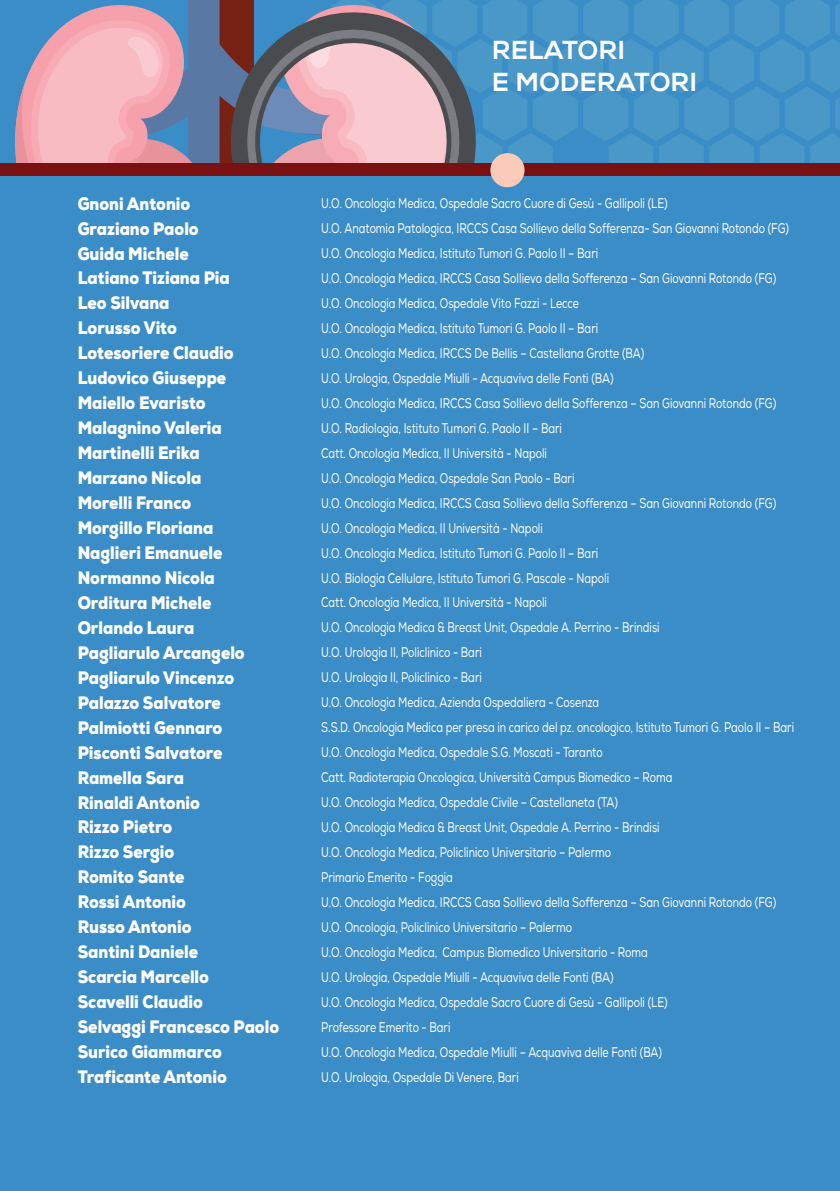
<style>
.page{position:relative;width:840px;height:1191px;background:#fff}
.page>*{position:absolute;margin:0;border:0;box-sizing:border-box;transform-origin:0 0}
.t1{font:800 26px/31.2px "Nexa";color:#fff}
.t2{font:900 18px "Nexa";color:#fff;scale:.88 1}
.t3{font:14px "Nexa";color:#fff;scale:.75 1}
</style>
<div class="page">
<div style="left:0;top:0;width:839px;height:1191px;background:#3b8dc7"></div>
<svg style="left:15px;top:0;width:824px;height:163px"></svg>
<div style="left:0;top:163px;width:839px;height:13px;background:#791113"></div>
<div style="left:490px;top:153px;width:34px;height:34px;background:#fbcbba;border-radius:50%"></div>
<h1 class="t1" style="left:491px;top:35px;width:207px">RELATORI<br>E MODERATORI</h1>
<p class="t2" style="left:78px;top:192px;width:129px">Gnoni Antonio</p>
<p class="t3" style="left:321px;top:195px;width:463px">U.O. Oncologia Medica, Ospedale Sacro Cuore di Gesù - Gallipoli (LE)</p>
<p class="t2" style="left:78px;top:217px;width:139px">Graziano Paolo</p>
<p class="t3" style="left:321px;top:220px;width:625px">U.O. Anatomia Patologica, IRCCS Casa Sollievo della Sofferenza- San Giovanni Rotondo (FG)</p>
<p class="t2" style="left:78px;top:242px;width:128px">Guida Michele</p>
<p class="t3" style="left:321px;top:245px;width:370px">U.O. Oncologia Medica, Istituto Tumori G. Paolo II – Bari</p>
<p class="t2" style="left:78px;top:267px;width:174px">Latiano Tiziana Pia</p>
<p class="t3" style="left:321px;top:270px;width:608px">U.O. Oncologia Medica, IRCCS Casa Sollievo della Sofferenza – San Giovanni Rotondo (FG)</p>
<p class="t2" style="left:78px;top:291px;width:106px">Leo Silvana</p>
<p class="t3" style="left:321px;top:295px;width:345px">U.O. Oncologia Medica, Ospedale Vito Fazzi - Lecce</p>
<p class="t2" style="left:78px;top:316px;width:114px">Lorusso Vito</p>
<p class="t3" style="left:321px;top:320px;width:370px">U.O. Oncologia Medica, Istituto Tumori G. Paolo II – Bari</p>
<p class="t2" style="left:78px;top:341px;width:178px">Lotesoriere Claudio</p>
<p class="t3" style="left:321px;top:345px;width:432px">U.O. Oncologia Medica, IRCCS De Bellis – Castellana Grotte (BA)</p>
<p class="t2" style="left:78px;top:366px;width:170px">Ludovico Giuseppe</p>
<p class="t3" style="left:321px;top:370px;width:391px">U.O. Urologia, Ospedale Miulli - Acquaviva delle Fonti (BA)</p>
<p class="t2" style="left:78px;top:391px;width:147px">Maiello Evaristo</p>
<p class="t3" style="left:321px;top:394px;width:608px">U.O. Oncologia Medica, IRCCS Casa Sollievo della Sofferenza – San Giovanni Rotondo (FG)</p>
<p class="t2" style="left:78px;top:416px;width:165px">Malagnino Valeria</p>
<p class="t3" style="left:321px;top:419px;width:322px">U.O. Radiologia, Istituto Tumori G. Paolo II – Bari</p>
<p class="t2" style="left:78px;top:441px;width:140px">Martinelli Erika</p>
<p class="t3" style="left:321px;top:444px;width:302px">Catt. Oncologia Medica, II Università - Napoli</p>
<p class="t2" style="left:78px;top:466px;width:142px">Marzano Nicola</p>
<p class="t3" style="left:321px;top:469px;width:339px">U.O. Oncologia Medica, Ospedale San Paolo - Bari</p>
<p class="t2" style="left:78px;top:491px;width:130px">Morelli Franco</p>
<p class="t3" style="left:321px;top:494px;width:608px">U.O. Oncologia Medica, IRCCS Casa Sollievo della Sofferenza – San Giovanni Rotondo (FG)</p>
<p class="t2" style="left:78px;top:516px;width:155px">Morgillo Floriana</p>
<p class="t3" style="left:321px;top:519px;width:297px">U.O. Oncologia Medica, II Università - Napoli</p>
<p class="t2" style="left:78px;top:541px;width:166px">Naglieri Emanuele</p>
<p class="t3" style="left:321px;top:544px;width:370px">U.O. Oncologia Medica, Istituto Tumori G. Paolo II – Bari</p>
<p class="t2" style="left:78px;top:566px;width:157px">Normanno Nicola</p>
<p class="t3" style="left:321px;top:569px;width:385px">U.O. Biologia Cellulare, Istituto Tumori G. Pascale - Napoli</p>
<p class="t2" style="left:78px;top:591px;width:153px">Orditura Michele</p>
<p class="t3" style="left:321px;top:594px;width:302px">Catt. Oncologia Medica, II Università - Napoli</p>
<p class="t2" style="left:78px;top:616px;width:134px">Orlando Laura</p>
<p class="t3" style="left:321px;top:619px;width:452px">U.O. Oncologia Medica &amp; Breast Unit, Ospedale A. Perrino - Brindisi</p>
<p class="t2" style="left:78px;top:641px;width:191px">Pagliarulo Arcangelo</p>
<p class="t3" style="left:321px;top:644px;width:216px">U.O. Urologia II, Policlinico - Bari</p>
<p class="t2" style="left:78px;top:666px;width:179px">Pagliarulo Vincenzo</p>
<p class="t3" style="left:321px;top:669px;width:216px">U.O. Urologia II, Policlinico - Bari</p>
<p class="t2" style="left:78px;top:691px;width:164px">Palazzo Salvatore</p>
<p class="t3" style="left:321px;top:694px;width:372px">U.O. Oncologia Medica, Azienda Ospedaliera - Cosenza</p>
<p class="t2" style="left:78px;top:716px;width:166px">Palmiotti Gennaro</p>
<p class="t3" style="left:321px;top:719px;width:631px">S.S.D. Oncologia Medica per presa in carico del pz. oncologico, Istituto Tumori G. Paolo II – Bari</p>
<p class="t2" style="left:78px;top:740px;width:166px">Pisconti Salvatore</p>
<p class="t3" style="left:321px;top:744px;width:376px">U.O. Oncologia Medica, Ospedale S.G. Moscati - Taranto</p>
<p class="t2" style="left:78px;top:765px;width:122px">Ramella Sara</p>
<p class="t3" style="left:321px;top:769px;width:469px">Catt. Radioterapia Oncologica, Università Campus Biomedico – Roma</p>
<p class="t2" style="left:78px;top:790px;width:140px">Rinaldi Antonio</p>
<p class="t3" style="left:321px;top:794px;width:397px">U.O. Oncologia Medica, Ospedale Civile – Castellaneta (TA)</p>
<p class="t2" style="left:78px;top:815px;width:109px">Rizzo Pietro</p>
<p class="t3" style="left:321px;top:819px;width:452px">U.O. Oncologia Medica &amp; Breast Unit, Ospedale A. Perrino - Brindisi</p>
<p class="t2" style="left:78px;top:840px;width:111px">Rizzo Sergio</p>
<p class="t3" style="left:321px;top:843px;width:388px">U.O. Oncologia Medica, Policlinico Universitario – Palermo</p>
<p class="t2" style="left:78px;top:865px;width:123px">Romito Sante</p>
<p class="t3" style="left:321px;top:868px;width:177px">Primario Emerito - Foggia</p>
<p class="t2" style="left:78px;top:890px;width:124px">Rossi Antonio</p>
<p class="t3" style="left:321px;top:893px;width:608px">U.O. Oncologia Medica, IRCCS Casa Sollievo della Sofferenza – San Giovanni Rotondo (FG)</p>
<p class="t2" style="left:78px;top:915px;width:131px">Russo Antonio</p>
<p class="t3" style="left:321px;top:918px;width:335px">U.O. Oncologia, Policlinico Universitario – Palermo</p>
<p class="t2" style="left:78px;top:940px;width:138px">Santini Daniele</p>
<p class="t3" style="left:321px;top:943px;width:437px">U.O. Oncologia Medica, Campus Biomedico Universitario - Roma</p>
<p class="t2" style="left:78px;top:965px;width:151px">Scarcia Marcello</p>
<p class="t3" style="left:321px;top:968px;width:391px">U.O. Urologia, Ospedale Miulli - Acquaviva delle Fonti (BA)</p>
<p class="t2" style="left:78px;top:990px;width:144px">Scavelli Claudio</p>
<p class="t3" style="left:321px;top:993px;width:463px">U.O. Oncologia Medica, Ospedale Sacro Cuore di Gesù - Gallipoli (LE)</p>
<p class="t2" style="left:78px;top:1015px;width:230px">Selvaggi Francesco Paolo</p>
<p class="t3" style="left:321px;top:1018px;width:174px">Professore Emerito - Bari</p>
<p class="t2" style="left:78px;top:1040px;width:165px">Surico Giammarco</p>
<p class="t3" style="left:321px;top:1043px;width:455px">U.O. Oncologia Medica, Ospedale Miulli – Acquaviva delle Fonti (BA)</p>
<p class="t2" style="left:78px;top:1065px;width:171px">Traficante Antonio</p>
<p class="t3" style="left:321px;top:1068px;width:265px">U.O. Urologia, Ospedale Di Venere, Bari</p>
</div>
